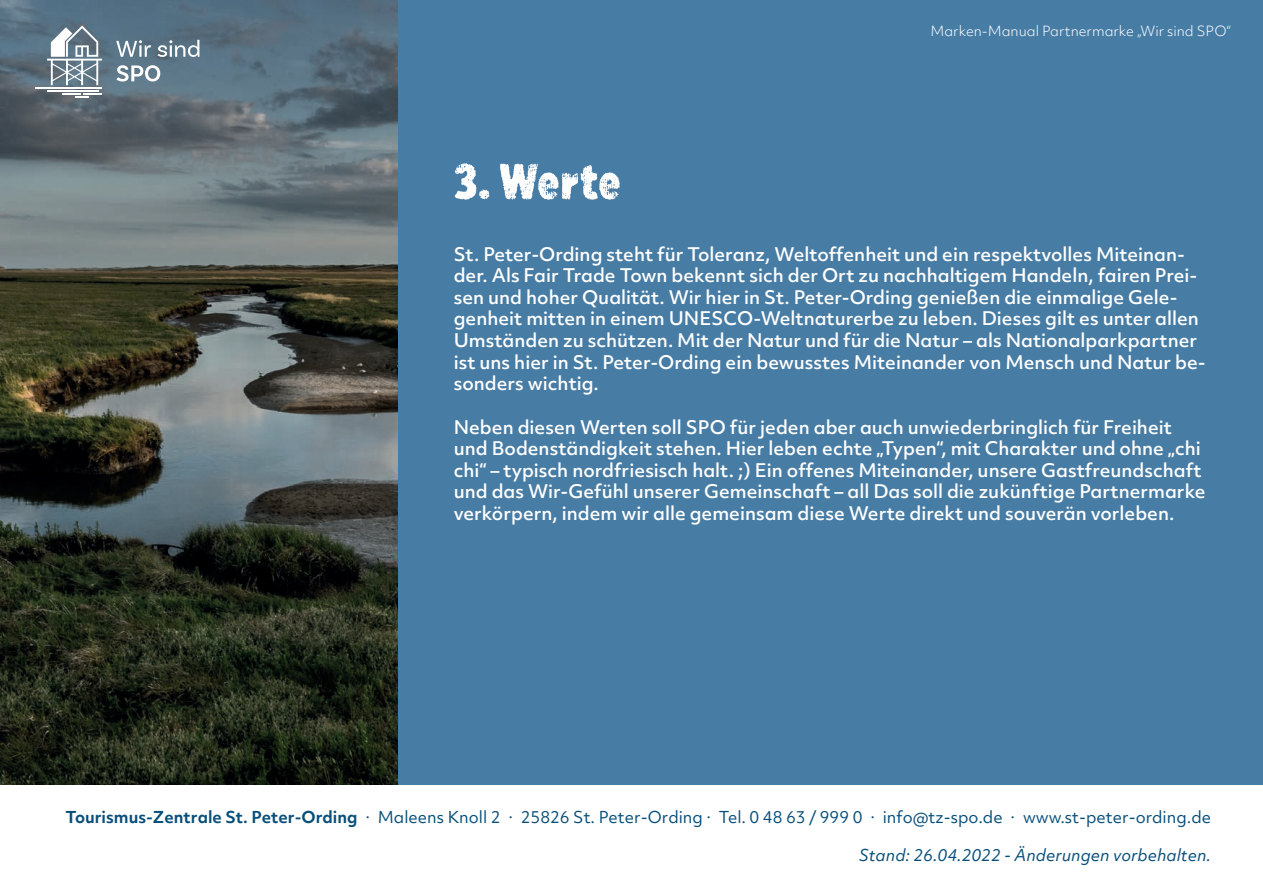
<style>
.page{position:relative;width:1263px;height:893px;background:#fff}
.page>*{position:absolute;margin:0;border:0;box-sizing:border-box;transform-origin:0 0}
.t1{font:900 51px "Draft Natural F";letter-spacing:-.005em;color:#fff}
.t2{font:500 18px/21.6px "Objektiv Mk 2";color:#fff}
.t3{font:15.75px "Objektiv Mk 2";color:#074e7a}
.t4{font:italic 15.75px "Objektiv Mk 2";color:#074e7a}
.t5{font:300 13.5px "Objektiv Mk 2";color:#fff}
.s1{font-weight:700}
</style>
<div class="page">
<img style="left:0;top:0;width:399px;height:784px">
<div style="left:399px;top:0;width:864px;height:784px;background:#477ca5"></div>
<hr style="left:36px;top:87px;width:66px;height:2px;background:#fff">
<hr style="left:47px;top:91px;width:51px;height:1px;background:#fff">
<svg style="left:62px;top:94px;width:40px;height:4px"></svg>
<svg style="left:47px;top:26px;width:55px;height:59px"></svg>
<svg style="left:116px;top:40px;width:35px;height:17px"></svg>
<svg style="left:157px;top:40px;width:42px;height:17px"></svg>
<svg style="left:116px;top:65px;width:44px;height:17px"></svg>
<h1 class="t1" style="left:454px;top:151px;width:169px">3. Werte</h1>
<p class="t5" style="left:930px;top:22px;width:302px">Marken-Manual Partnermarke „Wir sind SPO“</p>
<p class="t2" style="left:454px;top:243px;width:753px">St. Peter-Ording steht für Toleranz, Weltoffenheit und ein respektvolles Miteinan&shy;der. Als Fair Trade Town bekennt sich der Ort zu nachhaltigem Handeln, fairen Prei&shy;sen und hoher Qualität. Wir hier in St. Peter-Ording genießen die einmalige Gele&shy;genheit mitten in einem UNESCO-Weltnaturerbe zu leben. Dieses gilt es unter allen Umständen zu schützen. Mit der Natur und für die Natur – als Nationalparkpartner ist uns hier in St. Peter-Ording ein bewusstes Miteinander von Mensch und Natur be&shy;sonders wichtig.</p>
<p class="t2" style="left:454px;top:416px;width:753px">Neben diesen Werten soll SPO für jeden aber auch unwiederbringlich für Freiheit und Bodenständigkeit stehen. Hier leben echte „Typen“, mit Charakter und ohne „chi chi“ – typisch nordfriesisch halt. ;) Ein offenes Miteinander, unsere Gastfreundschaft und das Wir-Gefühl unserer Gemeinschaft – all Das soll die zukünftige Partnermarke verkörpern, indem wir alle gemeinsam diese Werte direkt und souverän vorleben.</p>
<p class="t3" style="left:65px;top:807px;width:1147px"><span class="s1">Tourismus-Zentrale St. Peter-Ording</span> · Maleens Knoll 2 · 25826 St. Peter-Ording · Tel. 0 48 63 / 999 0 · info@tz-spo.de · www.st-peter-ording.de</p>
<p class="t4" style="left:859px;top:844px;width:354px">Stand: 26.04.2022 - Änderungen vorbehalten.</p>
</div>
